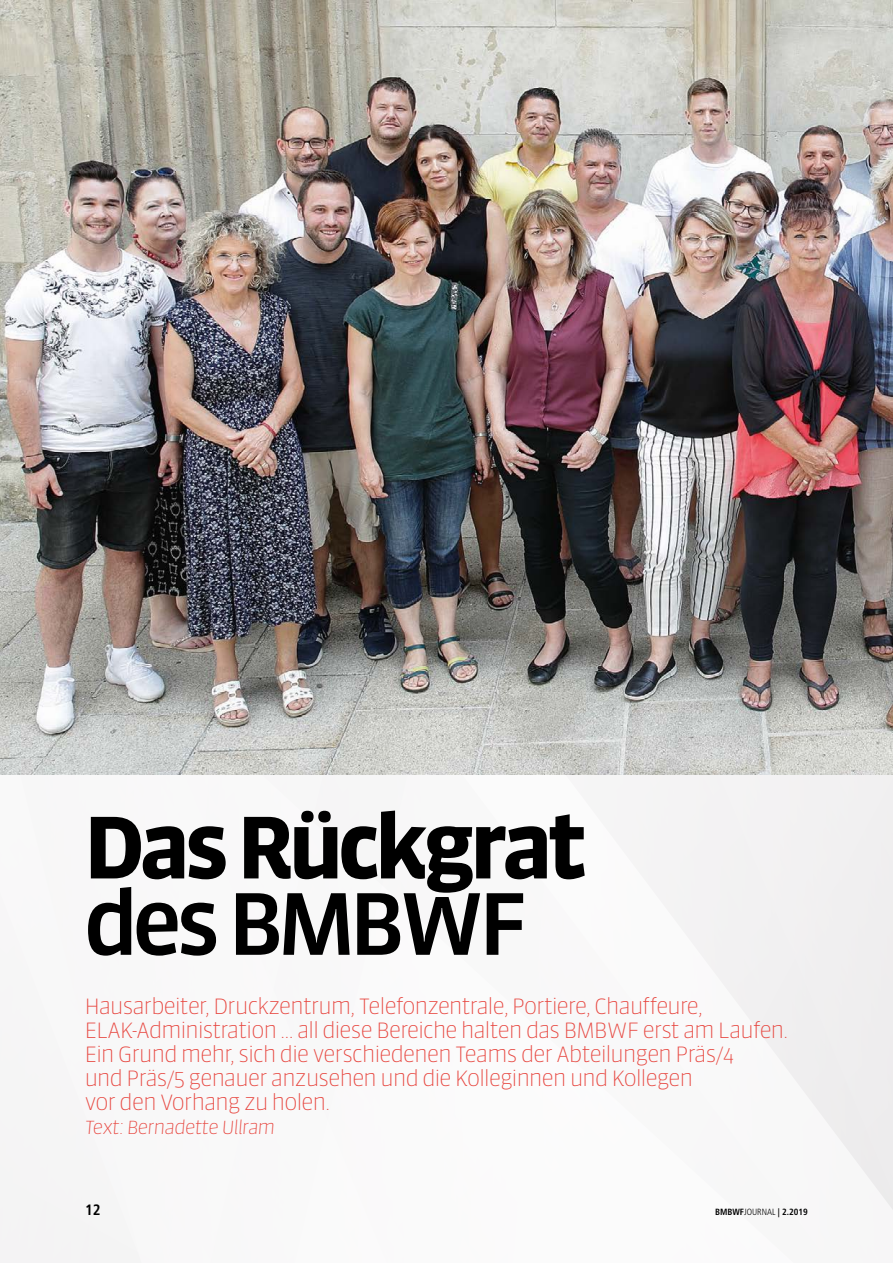
<style>
.page{position:relative;width:893px;height:1263px;background:#fff}
.page>*{position:absolute;margin:0;border:0;box-sizing:border-box;transform-origin:0 0}
.t1{font:700 84px/76.3px "Sanuk Big Pro";letter-spacing:-.04em;color:#000}
.t2{font:100 21px/24px "Sanuk Big Pro";color:#e7453e}
.id273{font:italic 100 18px "Sanuk Big Pro";color:#e7453e}
.t3{font:700 condensed 15px "Frutiger LT Std";color:#000}
.t4{font:700 condensed 9px "Frutiger LT Std";color:#000}
.s1{font-weight:500}
.s2{font-weight:300}
</style>
<div class="page">
<svg style="left:0;top:775px;width:893px;height:488px"></svg>
<img style="left:0;top:0;width:893px;height:775px">
<h1 class="t1" style="left:85px;top:807px;width:503px">Das Rückgrat <span class="s1">des BMBWF</span></h1>
<h2 class="t2" style="left:85px;top:994px;width:704px">Hausarbeiter, Druckzentrum, Telefonzentrale, Portiere, Chauffeure, ELAK-Administration … all diese Bereiche halten das BMBWF erst am Laufen.<br>Ein Grund mehr, sich die verschiedenen Teams der Abteilungen Präs/4<br>und Präs/5 genauer anzusehen und die Kolleginnen und Kollegen<br>vor den Vorhang zu holen.</h2>
<h2 class="id273" style="left:85px;top:1116px;width:191px">Text: Bernadette Ullram</h2>
<p class="t3" style="left:85px;top:1201px;width:17px">12</p>
<p class="t4" style="left:715px;top:1207px;width:94px">BMBWF<span class="s2">JOURNAL</span> | 2.2019</p>
</div>
